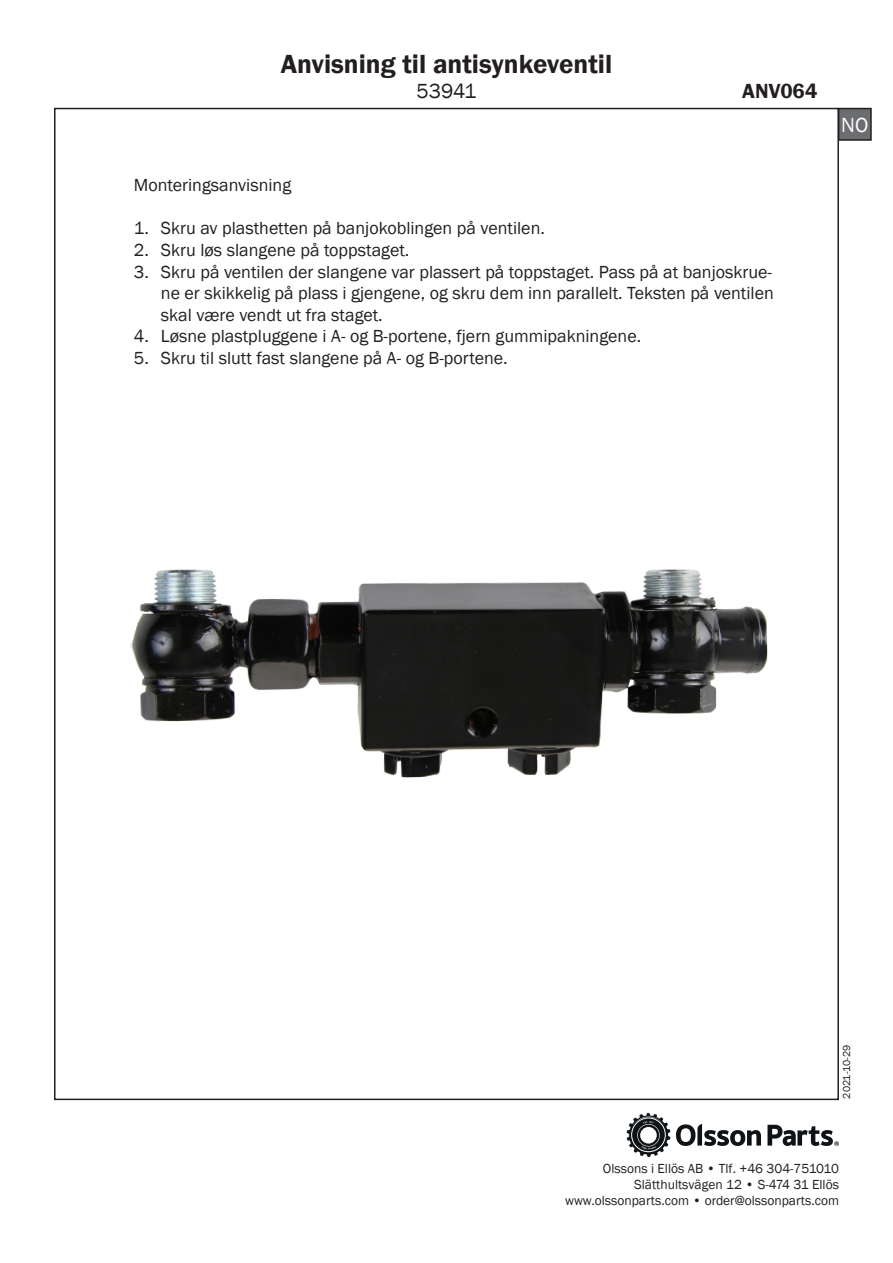
<style>
.page{position:relative;width:893px;height:1263px;background:#fff}
.page>*{position:absolute;margin:0;border:0;box-sizing:border-box;transform-origin:0 0}
.t1{font:600 27px "Franklin Gothic";color:#231f20}
.t2{font:600 21px "Franklin Gothic";color:#231f20}
.t3{font:21px "Franklin Gothic";color:#231f20}
.t4{font:21px "Franklin Gothic";color:#fff}
.t5{font:18px/21.6px "Franklin Gothic";color:#231f20;text-align:justify}
.t6{font:13.5px/16.2px "Franklin Gothic";color:#231f20;text-align:right}
.t7{font:10.5px "Franklin Gothic";color:#231f20}
</style>
<div class="page">
<img style="left:130px;top:569px;width:638px;height:209px">
<div style="left:839px;top:109px;width:32px;height:31px;background:#6c6d70"></div>
<div style="left:838px;top:108px;width:34px;height:33px;border:2px solid #231f20"></div>
<svg style="left:676px;top:1124px;width:85px;height:22px"></svg>
<svg style="left:626px;top:1113px;width:44px;height:44px"></svg>
<svg style="left:767px;top:1125px;width:72px;height:21px"></svg>
<p class="t1" style="left:281px;top:47px;width:333px">Anvisning til antisynkeventil</p>
<p class="t3" style="left:416px;top:78px;width:62px">53941</p>
<p class="t2" style="left:742px;top:78px;width:77px">ANV064</p>
<p class="t5" style="left:134px;top:175px;width:159px">Monteringsanvisning</p>
<p class="t5" style="left:134px;top:218px;width:412px">1. Skru av plasthetten på banjokoblingen på ventilen.</p>
<p class="t5" style="left:134px;top:240px;width:277px">2. Skru løs slangene på toppstaget.</p>
<p class="t5" style="left:161px;top:261px;width:614px;text-indent:-27px">3. Skru på ventilen der slangene var plassert på toppstaget. Pass på at banjoskrue&shy;ne er skikkelig på plass i gjengene, og skru dem inn parallelt. Teksten på ventilen skal være vendt ut fra staget.</p>
<p class="t5" style="left:134px;top:326px;width:509px">4. Løsne plastpluggene i A- og B-portene, fjern gummipakningene.</p>
<p class="t5" style="left:134px;top:348px;width:375px">5. Skru til slutt fast slangene på A- og B-portene.</p>
<p class="t4" style="left:841px;top:112px;width:29px">NO</p>
<p class="t7" style="left:840px;top:1098px;width:55px;rotate:-90deg">2021-10-29</p>
<p class="t6" style="left:565px;top:1160px;width:275px">Olssons i Ellös AB • Tlf. +46 304-751010<br>Slätthultsvägen 12 • S-474 31 Ellös www.olssonparts.com • order@olssonparts.com</p>
</div>
